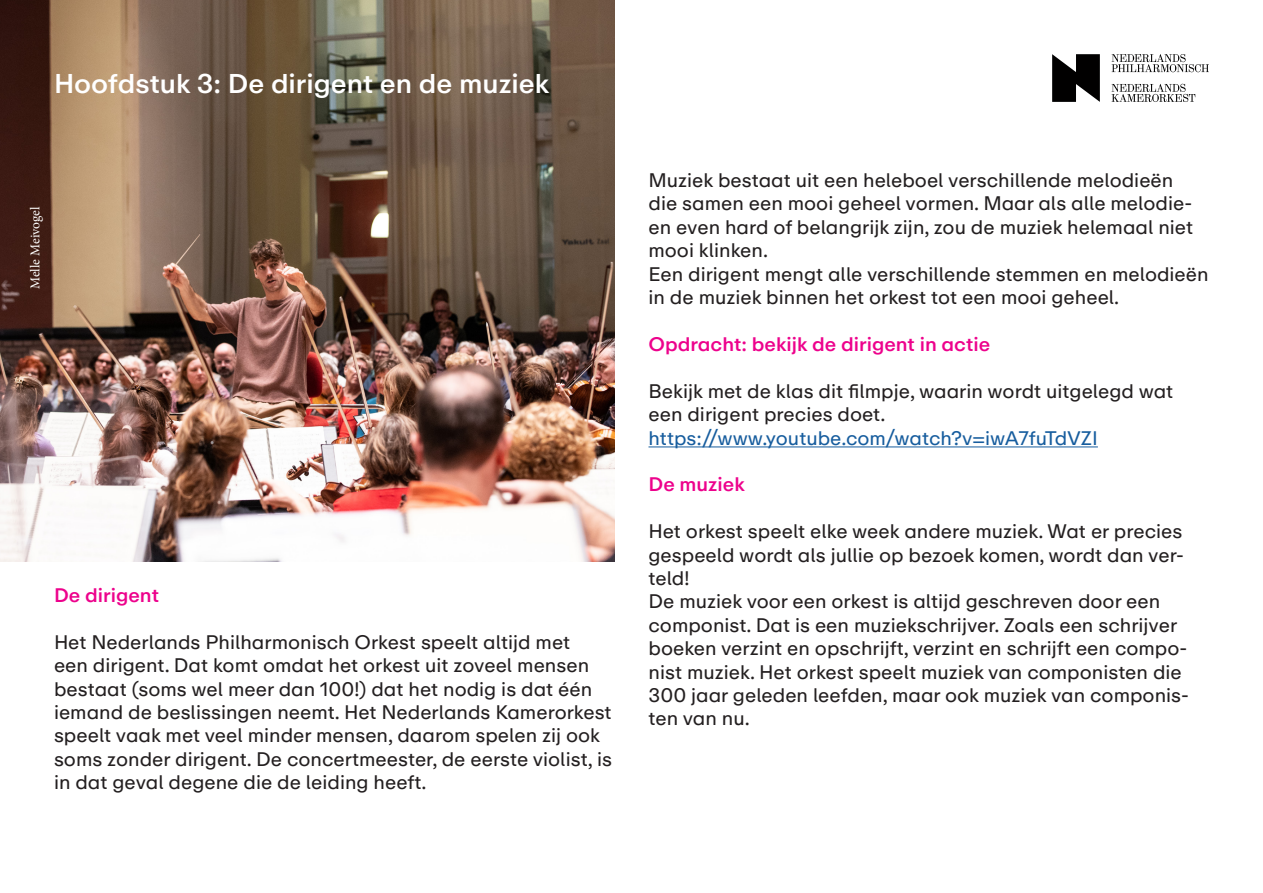
<style>
.page{position:relative;width:1263px;height:893px;background:#fff}
.page>*{position:absolute;margin:0;border:0;box-sizing:border-box;transform-origin:0 0}
.t1{font:500 27px "ABC Repro";color:#fff}
.t2{font:19.5px/23.4px "ABC Repro";color:#231f20}
.t3{font:500 19.5px "ABC Repro";color:#ed028c}
.t4{font:19.5px "ABC Repro";color:#175d9e}
.t5{font:13.5px "Minion Pro";letter-spacing:-.005em;color:#fff}
</style>
<div class="page">
<svg style="left:1052px;top:54px;width:48px;height:48px"></svg>
<svg style="left:1112px;top:54px;width:97px;height:18px"></svg>
<svg style="left:1111px;top:84px;width:84px;height:18px"></svg>
<img style="left:0;top:0;width:614px;height:561px">
<hr style="left:648px;top:446px;width:450px;height:1px;background:#175d9e">
<p class="t1" style="left:54px;top:66px;width:497px">Hoofdstuk 3: De dirigent en de muziek</p>
<p class="t5" style="left:26px;top:289px;width:84px;rotate:-90deg">Melle Meivogel</p>
<p class="t3" style="left:54px;top:582px;width:107px">De dirigent</p>
<p class="t2" style="left:54px;top:630px;width:559px">Het Nederlands Philharmonisch Orkest speelt altijd met<br>een dirigent. Dat komt omdat het orkest uit zoveel mensen bestaat (soms wel meer dan 100!) dat het nodig is dat één iemand de beslissingen neemt. Het Nederlands Kamerorkest speelt vaak met veel minder mensen, daarom spelen zij ook soms zonder dirigent. De concertmeester, de eerste violist, is in dat geval degene die de leiding heeft.</p>
<p class="t2" style="left:648px;top:169px;width:546px">Muziek bestaat uit een heleboel verschillende melodieën die samen een mooi geheel vormen. Maar als alle melodie&shy;ën even hard of belangrijk zijn, zou de muziek helemaal niet mooi klinken.</p>
<p class="t2" style="left:648px;top:262px;width:562px">Een dirigent mengt alle verschillende stemmen en melodieën in de muziek binnen het orkest tot een mooi geheel.</p>
<p class="t3" style="left:648px;top:331px;width:343px">Opdracht: bekijk de dirigent in actie</p>
<p class="t2" style="left:648px;top:379px;width:526px">Bekijk met de klas dit filmpje, waarin wordt uitgelegd wat een dirigent precies doet.</p>
<p class="t4" style="left:648px;top:425px;width:451px">https://www.youtube.com/watch?v=iwA7fuTdVZI</p>
<p class="t3" style="left:648px;top:472px;width:98px">De muziek</p>
<p class="t2" style="left:648px;top:520px;width:537px;text-align:justify">Het orkest speelt elke week andere muziek. Wat er precies gespeeld wordt als jullie op bezoek komen, wordt dan ver&shy;teld!</p>
<p class="t2" style="left:648px;top:590px;width:542px">De muziek voor een orkest is altijd geschreven door een componist. Dat is een muziekschrijver. Zoals een schrijver boeken verzint en opschrijft, verzint en schrijft een compo&shy;nist muziek. Het orkest speelt muziek van componisten die 300 jaar geleden leefden, maar ook muziek van componis&shy;ten van nu.</p>
</div>
